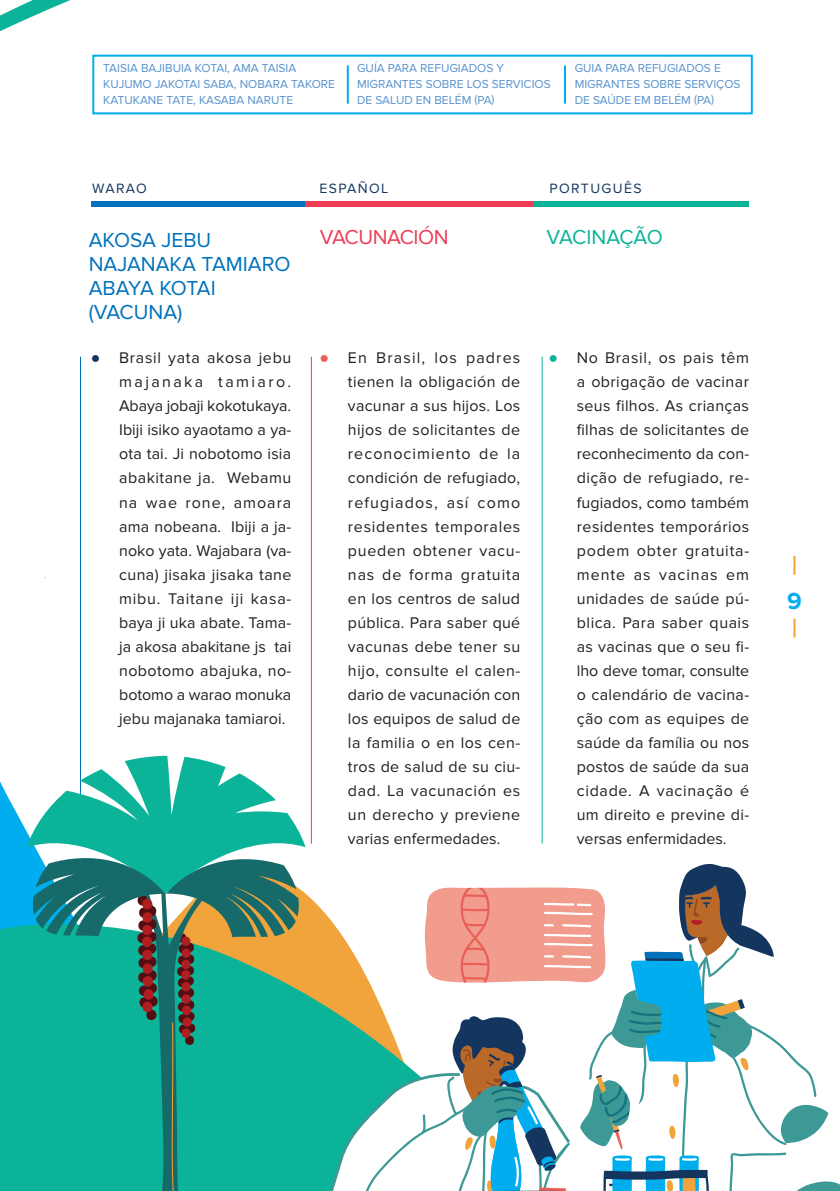
<style>
.page{position:relative;width:840px;height:1191px;background:#fff}
.page>*{position:absolute;margin:0;border:0;box-sizing:border-box;transform-origin:0 0}
.t1{font:700 24px "Proxima Nova A";color:#00aeef}
.t2{font:21px/24px "Proxima Nova";color:#0072bc}
.t3{font:21px "Proxima Nova";letter-spacing:-.02em;color:#ee3d56}
.t4{font:21px "Proxima Nova";letter-spacing:-.02em;color:#0bb498}
.t5{font:16px/24px "Proxima Nova";letter-spacing:.005em;color:#231f20;text-align:justify}
.Texto_box_saude{font:14px "Proxima Nova";letter-spacing:.1em;color:#14365e}
.t6{font:12px/16px "Proxima Nova";color:#5793ce}
.s1{font-family:"Arial";color:#14365e}
.s2{font-family:"Arial";color:#e96058}
.s3{font-family:"Arial";color:#0bb498}
</style>
<div class="page">
<svg style="left:0;top:679px;width:325px;height:234px"></svg>
<svg style="left:0;top:913px;width:326px;height:278px;background:#29b18d"></svg>
<svg style="left:326px;top:863px;width:513px;height:328px"></svg>
<div style="left:92px;top:55px;width:660px;height:59px;border:2px solid #00aeef"></div>
<hr style="left:346px;top:65px;width:2px;height:39px;background:#00aeef">
<hr style="left:563px;top:65px;width:2px;height:39px;background:#00aeef">
<svg style="left:793px;top:556px;width:2px;height:19px"></svg>
<svg style="left:793px;top:618px;width:2px;height:19px"></svg>
<div style="left:91px;top:202px;width:214px;height:5px;background:#0072bc"></div>
<div style="left:305px;top:202px;width:229px;height:5px;background:#ee3d56"></div>
<div style="left:534px;top:202px;width:214px;height:5px;background:#0bb498"></div>
<hr style="left:311px;top:357px;width:1px;height:486px;background:#ee3d56">
<hr style="left:80px;top:357px;width:1px;height:472px;background:#0072bc">
<hr style="left:541px;top:357px;width:1px;height:486px;background:#0bb498">
<svg style="left:0;top:0;width:127px;height:202px"></svg>
<svg style="left:27px;top:755px;width:278px;height:436px;background:#35ad96"></svg>
<p class="t6" style="left:357px;top:61px;width:195px">GUÍA PARA REFUGIADOS Y<br>MIGRANTES SOBRE LOS SERVICIOS<br>DE SALUD EN BELÉM (PA)</p>
<p class="t6" style="left:103px;top:61px;width:233px">TAISIA BAJIBUIA KOTAI, AMA TAISIA<br>KUJUMO JAKOTAI SABA, NOBARA TAKORE<br>KATUKANE TATE, KASABA NARUTE</p>
<p class="t6" style="left:574px;top:61px;width:167px">GUIA PARA REFUGIADOS E<br>MIGRANTES SOBRE SERVIÇOS<br>DE SAÚDE EM BELÉM (PA)</p>
<p class="Texto_box_saude" style="left:92px;top:180px;width:56px">WARAO</p>
<p class="Texto_box_saude" style="left:319px;top:180px;width:70px">ESPAÑOL</p>
<p class="Texto_box_saude" style="left:549px;top:180px;width:94px">PORTUGUÊS</p>
<p class="t2" style="left:89px;top:228px;width:203px">AKOSA JEBU<br>NAJANAKA TAMIARO<br>ABAYA KOTAI (VACUNA)</p>
<p class="t3" style="left:319px;top:225px;width:130px">VACUNACIÓN</p>
<p class="t4" style="left:546px;top:225px;width:118px">VACINAÇÃO</p>
<p class="t5" style="left:119px;top:346px;width:174px;text-indent:-28px"><span class="s1">●</span> Brasil yata akosa jebu majanaka tamiaro.<br>Abaya jobaji kokotukaya.<br>Ibiji isiko ayaotamo a ya&shy;ota tai. Ji nobotomo isia abakitane ja. Webamu na wae rone, amoara ama nobeana. Ibiji a ja&shy;noko yata. Wajabara (va&shy;cuna) jisaka jisaka tane mibu. Taitane iji kasa&shy;baya ji uka abate. Tama&shy;ja akosa abakitane js tai nobotomo abajuka, no&shy;botomo a warao monuka jebu majanaka tamiaroi.</p>
<p class="t5" style="left:348px;top:346px;width:174px;text-indent:-28px"><span class="s2">●</span> En Brasil, los padres tienen la obligación de vacunar a sus hijos. Los hijos de solicitantes de reconocimiento de la condición de refugiado, refugiados, así como residentes temporales pueden obtener vacu&shy;nas de forma gratuita en los centros de salud pública. Para saber qué vacunas debe tener su hijo, consulte el calen&shy;dario de vacunación con los equipos de salud de la familia o en los cen&shy;tros de salud de su ciu&shy;dad. La vacunación es un derecho y previene varias enfermedades.</p>
<p class="t5" style="left:576px;top:346px;width:174px;text-indent:-28px"><span class="s3">●</span> No Brasil, os pais têm a obrigação de vacinar seus filhos. As crianças filhas de solicitantes de reconhecimento da con&shy;dição de refugiado, re&shy;fugiados, como também residentes temporários podem obter gratuita&shy;mente as vacinas em unidades de saúde pú&shy;blica. Para saber quais as vacinas que o seu fi&shy;lho deve tomar, consulte o calendário de vacina&shy;ção com as equipes de saúde da família ou nos postos de saúde da sua cidade. A vacinação é um direito e previne di&shy;versas enfermidades.</p>
<h1 class="t1" style="left:786px;top:587px;width:16px">9</h1>
</div>
